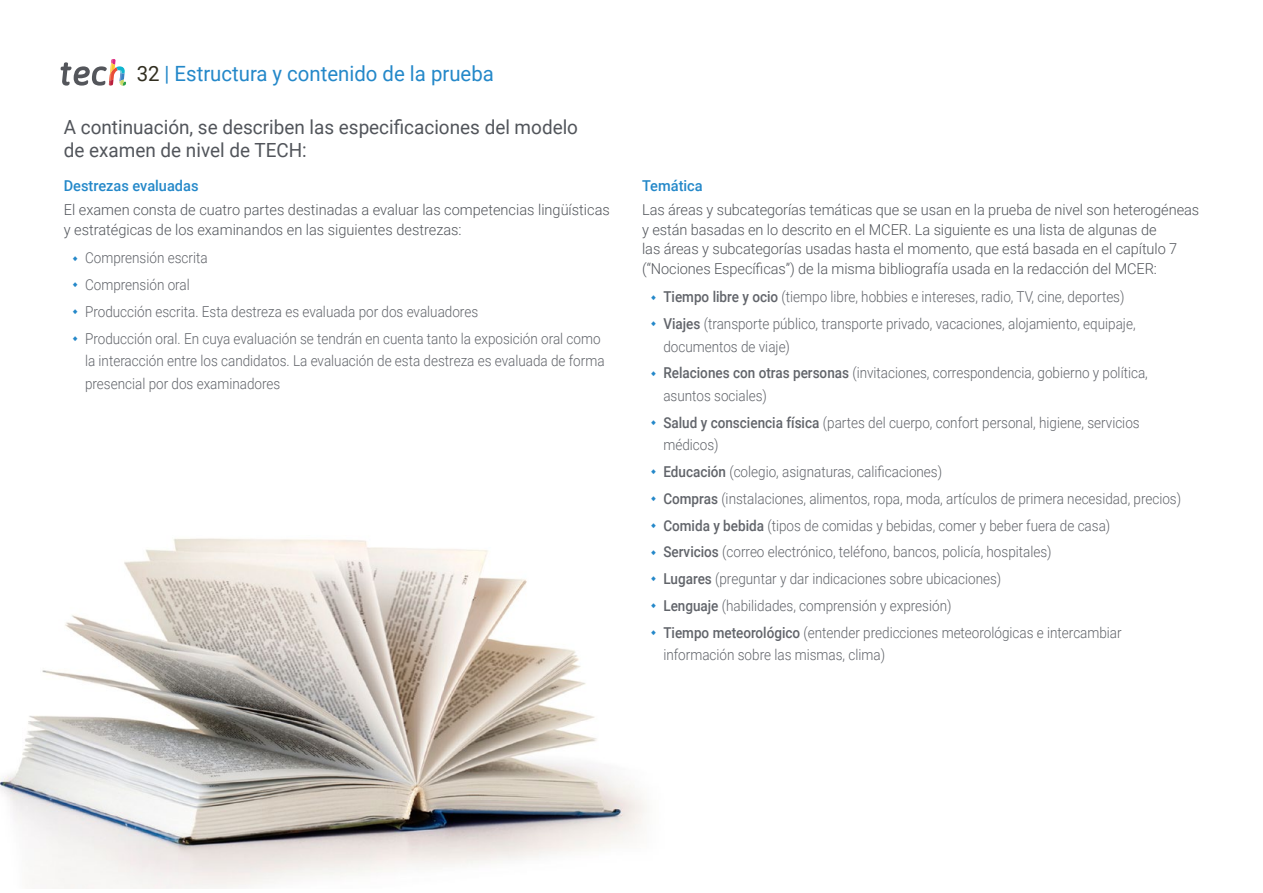
<style>
.page{position:relative;width:1263px;height:893px;background:#fff}
.page>*{position:absolute;margin:0;border:0;box-sizing:border-box;transform-origin:0 0}
.t1{font:21px "Roboto";color:#2488c9}
.t2{font:19.5px/22.5px "Roboto";color:#52555b}
.t3{font:300 15px/26.7px "Roboto";color:#61646a;scale:.9 1}
.t4{font:300 15px/19.5px "Roboto";letter-spacing:-.005em;color:#52555b}
.t5{font:500 15px "Roboto";color:#2488c9}
.s1{color:#312e20}
.s2{font-weight:500}
</style>
<div class="page">
<img style="left:0;top:538px;width:647px;height:351px">
<svg style="left:61px;top:59px;width:65px;height:27px"></svg>
<h1 class="t1" style="left:137px;top:59px;width:359px"><span class="s1">32</span> | Estructura y contenido de la prueba</h1>
<h2 class="t2" style="left:64px;top:116px;width:516px">A continuación, se describen las especificaciones del modelo de examen de nivel de TECH:</h2>
<p class="t5" style="left:64px;top:176px;width:136px">Destrezas evaluadas</p>
<p class="t4" style="left:64px;top:200px;width:548px">El examen consta de cuatro partes destinadas a evaluar las competencias lingüísticas y estratégicas de los examinandos en las siguientes destrezas:</p>
<p class="t3" style="left:85px;top:244px;width:574px">Comprensión escrita<br>Comprensión oral<br>Producción escrita. Esta destreza es evaluada por dos evaluadores<br>Producción oral. En cuya evaluación se tendrán en cuenta tanto la exposición oral como</p>
<p class="t3" style="left:85px;top:349px;width:579px;line-height:22.5px">la interacción entre los candidatos. La evaluación de esta destreza es evaluada de forma presencial por dos examinadores</p>
<p class="t5" style="left:642px;top:176px;width:62px">Temática</p>
<p class="t4" style="left:642px;top:200px;width:559px">Las áreas y subcategorías temáticas que se usan en la prueba de nivel son heterogéneas y están basadas en lo descrito en el MCER. La siguiente es una lista de algunas de<br>las áreas y subcategorías usadas hasta el momento, que está basada en el capítulo 7 (“Nociones Específicas”) de la misma bibliografía usada en la redacción del MCER:</p>
<p class="t3" style="left:663px;top:283px;width:526px"><span class="s2">Tiempo libre y ocio</span> (tiempo libre, hobbies e intereses, radio, TV, cine, deportes)<br><span class="s2">Viajes</span> (transporte público, transporte privado, vacaciones, alojamiento, equipaje,</p>
<p class="t3" style="left:663px;top:332px;width:540px">documentos de viaje)<br><span class="s2">Relaciones con otras personas</span> (invitaciones, correspondencia, gobierno y política,</p>
<p class="t3" style="left:663px;top:382px;width:531px">asuntos sociales)<br><span class="s2">Salud y consciencia física</span> (partes del cuerpo, confort personal, higiene, servicios</p>
<p class="t3" style="left:663px;top:431px;width:577px">médicos)<br><span class="s2">Educación</span> (colegio, asignaturas, calificaciones)<br><span class="s2">Compras</span> (instalaciones, alimentos, ropa, moda, artículos de primera necesidad, precios)<br><span class="s2">Comida y bebida</span> (tipos de comidas y bebidas, comer y beber fuera de casa)<br><span class="s2">Servicios</span> (correo electrónico, teléfono, bancos, policía, hospitales)<br><span class="s2">Lugares</span> (preguntar y dar indicaciones sobre ubicaciones)<br><span class="s2">Lenguaje</span> (habilidades, comprensión y expresión)<br><span class="s2">Tiempo meteorológico</span> (entender predicciones meteorológicas e intercambiar</p>
<p class="t3" style="left:663px;top:641px;width:248px">información sobre las mismas, clima)</p>
</div>
